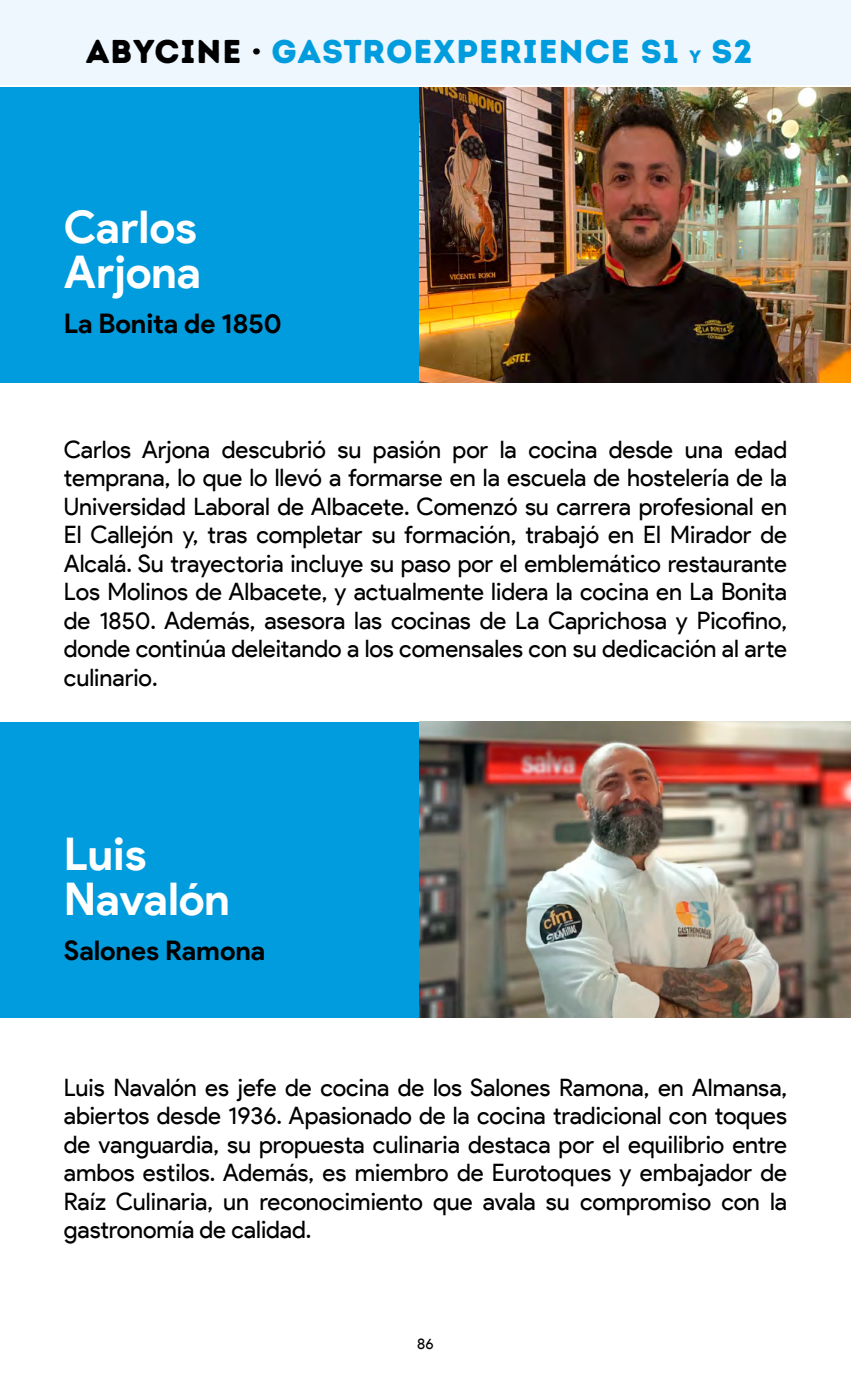
<style>
.page{position:relative;width:851px;height:1378px;background:#fff}
.page>*{position:absolute;margin:0;border:0;box-sizing:border-box;transform-origin:0 0}
.t1{font:700 45px/45px "Product Sans";letter-spacing:-.005em;color:#fff}
.t2{font:33px "Intro Rust Base";letter-spacing:.03em;color:#009cde}
.t3{font:700 27px "Product Sans";color:#000}
.t4{font:24px/28.5px "Product Sans";letter-spacing:-.005em;color:#000;text-align:justify}
.t5{font:15px "Product Sans";color:#000}
.s1{color:#000}
.s2{font-size:18px}
</style>
<div class="page">
<div style="left:0;top:0;width:850px;height:85px;background:#edf7fd"></div>
<div style="left:0;top:87px;width:536px;height:296px;background:#009cde"></div>
<div style="left:0;top:722px;width:536px;height:295px;background:#009cde"></div>
<img style="left:419px;top:87px;width:431px;height:296px">
<img style="left:419px;top:722px;width:431px;height:295px">
<h2 class="t2" style="left:86px;top:30px;width:668px"><span class="s1">ABYCINE ·</span> GASTROEXPERIENCE S1 <span class="s2">Y</span> S2</h2>
<h1 class="t1" style="left:64px;top:205px;width:139px">Carlos<br>Arjona</h1>
<p class="t3" style="left:64px;top:307px;width:219px">La Bonita de 1850</p>
<p class="t4" style="left:64px;top:435px;width:724px">Carlos Arjona descubrió su pasión por la cocina desde una edad temprana, lo que lo llevó a formarse en la escuela de hostelería de la Universidad Laboral de Albacete. Comenzó su carrera profesional en El Callejón y, tras completar su formación, trabajó en El Mirador de Alcalá. Su trayectoria incluye su paso por el emblemático restaurante Los Molinos de Albacete, y actualmente lidera la cocina en La Bonita de 1850. Además, asesora las cocinas de La Caprichosa y Picofino, donde continúa deleitando a los comensales con su dedicación al arte culinario.</p>
<h1 class="t1" style="left:64px;top:832px;width:168px">Luis<br>Navalón</h1>
<p class="t3" style="left:64px;top:934px;width:203px">Salones Ramona</p>
<p class="t4" style="left:64px;top:1073px;width:724px">Luis Navalón es jefe de cocina de los Salones Ramona, en Almansa, abiertos desde 1936. Apasionado de la cocina tradicional con toques de vanguardia, su propuesta culinaria destaca por el equilibrio entre ambos estilos. Además, es miembro de Eurotoques y embajador de Raíz Culinaria, un reconocimiento que avala su compromiso con la gastronomía de calidad.</p>
<p class="t5" style="left:417px;top:1334px;width:18px">86</p>
</div>
